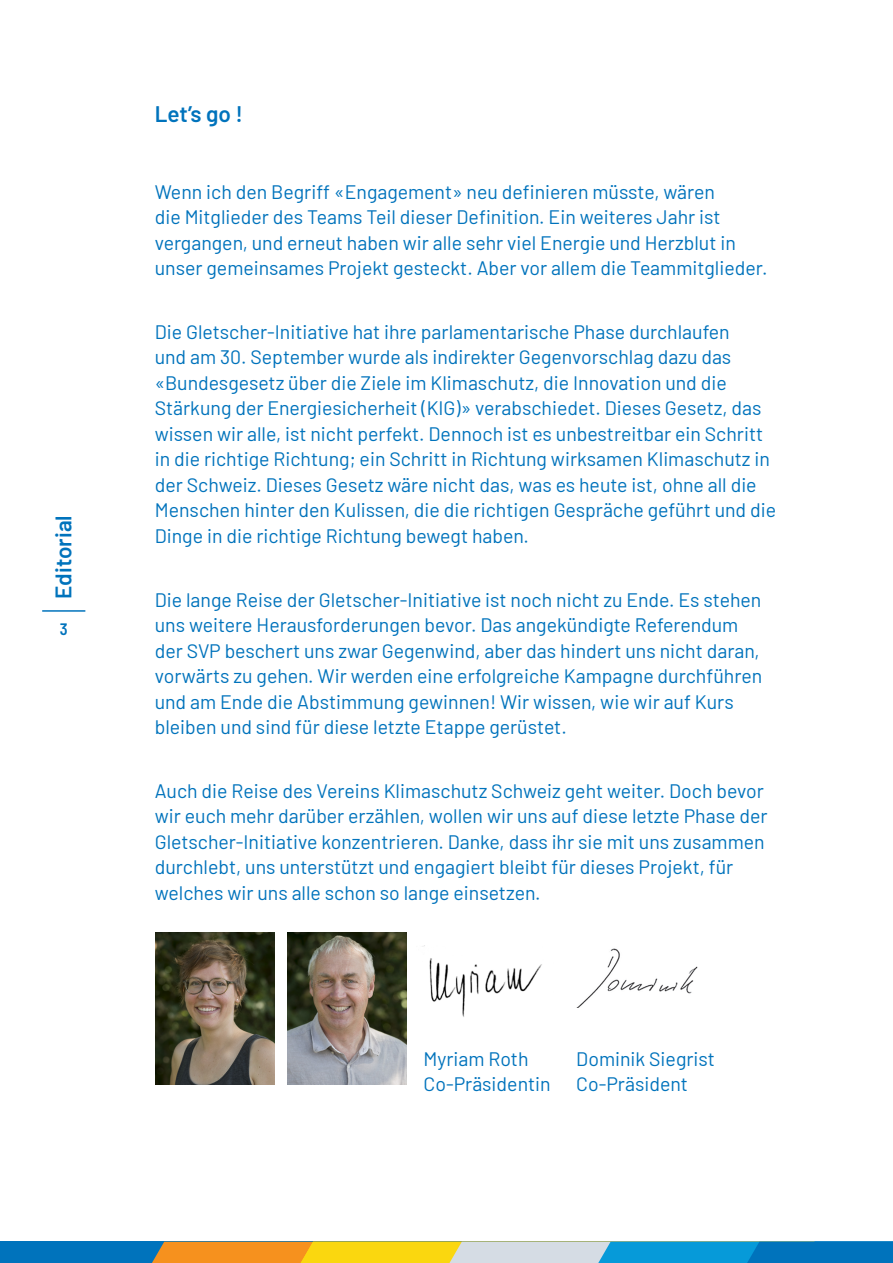
<style>
.page{position:relative;width:893px;height:1263px;background:#fff}
.page>*{position:absolute;margin:0;border:0;box-sizing:border-box;transform-origin:0 0}
.Rubriktitel{font:600 22.5px "Barlow";color:#0073bc}
.Lead{font:19.5px/25.5px "Barlow";color:#0073bc}
.t1{font:600 semi-condensed 16.5px "Barlow";color:#0073bc}
</style>
<div class="page">
<img style="left:155px;top:932px;width:119px;height:152px">
<img style="left:422px;top:946px;width:120px;height:71px">
<img style="left:287px;top:932px;width:120px;height:152px">
<img style="left:577px;top:948px;width:121px;height:59px">
<svg style="left:0;top:1242px;width:893px;height:21px;background:#77a090"></svg>
<hr style="left:42px;top:610px;width:43px;height:2px;background:#0073bc">
<p class="Rubriktitel" style="left:47px;top:599px;width:85px;rotate:-90deg">Editorial</p>
<p class="t1" style="left:60px;top:617px;width:9px">3</p>
<h1 class="Rubriktitel" style="left:155px;top:97px;width:90px">Let’s go !</h1>
<h1 class="Lead" style="left:155px;top:177px;width:614px">Wenn ich den Begriff «Engagement» neu definieren müsste, wären<br>die Mitglieder des Teams Teil dieser Definition. Ein weiteres Jahr ist vergangen, und erneut haben wir alle sehr viel Energie und Herzblut in unser gemeinsames Projekt gesteckt. Aber vor allem die Teammitglieder.</h1>
<h1 class="Lead" style="left:155px;top:318px;width:623px">Die Gletscher-Initiative hat ihre parlamentarische Phase durchlaufen<br>und am 30. September wurde als indirekter Gegenvorschlag dazu das «Bundesgesetz über die Ziele im Klimaschutz, die Innovation und die Stärkung der Energiesicherheit (KIG)» verabschiedet. Dieses Gesetz, das wissen wir alle, ist nicht perfekt. Dennoch ist es unbestreitbar ein Schritt in die richtige Richtung; ein Schritt in Richtung wirksamen Klimaschutz in der Schweiz. Dieses Gesetz wäre nicht das, was es heute ist, ohne all die Menschen hinter den Kulissen, die die richtigen Gespräche geführt und die Dinge in die richtige Richtung bewegt haben.</h1>
<h1 class="Lead" style="left:155px;top:585px;width:609px">Die lange Reise der Gletscher-Initiative ist noch nicht zu Ende. Es stehen uns weitere Herausforderungen bevor. Das angekündigte Referendum der SVP beschert uns zwar Gegenwind, aber das hindert uns nicht daran, vorwärts zu gehen. Wir werden eine erfolgreiche Kampagne durchführen und am Ende die Abstimmung gewinnen! Wir wissen, wie wir auf Kurs bleiben und sind für diese letzte Etappe gerüstet.</h1>
<h1 class="Lead" style="left:155px;top:777px;width:614px">Auch die Reise des Vereins Klimaschutz Schweiz geht weiter. Doch bevor wir euch mehr darüber erzählen, wollen wir uns auf diese letzte Phase der Gletscher-Initiative konzentrieren. Danke, dass ihr sie mit uns zusammen durchlebt, uns unterstützt und engagiert bleibt für dieses Projekt, für welches wir uns alle schon so lange einsetzen.</h1>
<p class="Lead" style="left:424px;top:1044px;width:106px">Myriam Roth</p>
<p class="Lead" style="left:576px;top:1044px;width:140px">Dominik Siegrist</p>
<p class="Lead" style="left:424px;top:1070px;width:129px">Co-Präsidentin</p>
<p class="Lead" style="left:576px;top:1070px;width:113px">Co-Präsident</p>
</div>
